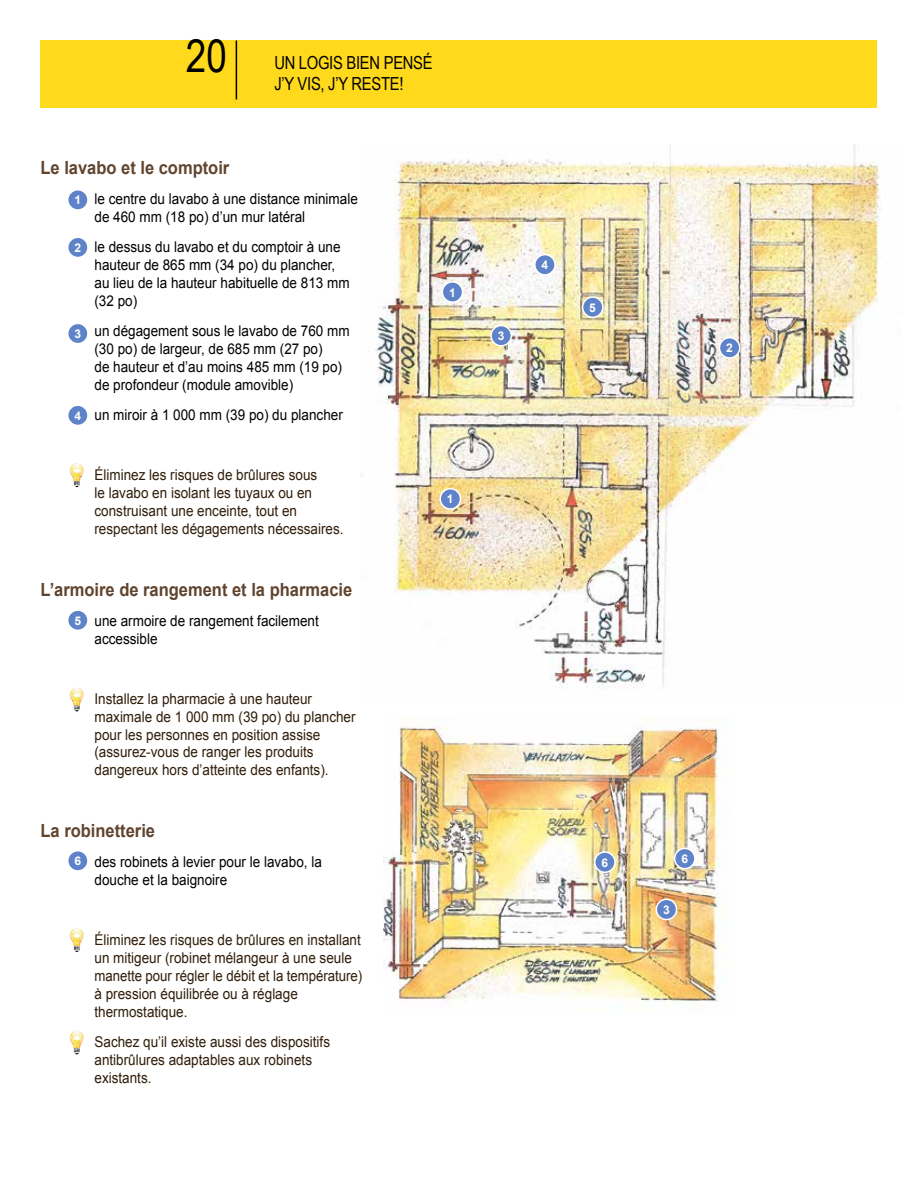
<style>
.page{position:relative;width:918px;height:1188px;background:#fff}
.page>*{position:absolute;margin:0;border:0;box-sizing:border-box;transform-origin:0 0}
.t1{font:45px "Arial Narrow";color:#000}
.t2{font:700 18.15px "Arial";color:#60442e;scale:.91 1}
.t3{font:18px/21px "Arial Narrow";letter-spacing:-.015em;color:#000}
.t4{font:14.85px/18px "Arial";color:#301d09;scale:.91 1}
.t5{font:14.85px/18px "Arial";color:#000;scale:.91 1}
.t6{font:700 12px "Arial";color:#fff}
</style>
<div class="page">
<div style="left:40px;top:40px;width:838px;height:68px;background:#ffda1c"></div>
<hr style="left:236px;top:40px;width:1px;height:59px;background:#000">
<div style="left:68px;top:190px;width:20px;height:20px;background:#5e83c9;border-radius:50%"></div>
<div style="left:67px;top:189px;width:22px;height:22px;border:2px solid #fff;border-radius:50%"></div>
<div style="left:68px;top:237px;width:20px;height:21px;background:#5e83c9;border-radius:50%"></div>
<div style="left:67px;top:237px;width:22px;height:21px;border:2px solid #fff;border-radius:50%"></div>
<div style="left:68px;top:323px;width:20px;height:21px;background:#5e83c9;border-radius:50%"></div>
<div style="left:67px;top:323px;width:22px;height:21px;border:2px solid #fff;border-radius:50%"></div>
<div style="left:68px;top:405px;width:20px;height:20px;background:#5e83c9;border-radius:50%"></div>
<div style="left:67px;top:404px;width:22px;height:22px;border:2px solid #fff;border-radius:50%"></div>
<div style="left:68px;top:610px;width:20px;height:20px;background:#5e83c9;border-radius:50%"></div>
<div style="left:67px;top:609px;width:22px;height:22px;border:2px solid #fff;border-radius:50%"></div>
<div style="left:68px;top:851px;width:20px;height:20px;background:#5e83c9;border-radius:50%"></div>
<div style="left:67px;top:850px;width:22px;height:22px;border:2px solid #fff;border-radius:50%"></div>
<svg style="left:70px;top:463px;width:14px;height:25px"></svg>
<svg style="left:70px;top:688px;width:14px;height:24px"></svg>
<svg style="left:70px;top:928px;width:14px;height:24px"></svg>
<svg style="left:70px;top:1031px;width:14px;height:24px"></svg>
<img style="left:375px;top:145px;width:505px;height:544px">
<img style="left:384px;top:717px;width:343px;height:291px">
<div style="left:595px;top:852px;width:20px;height:20px;background:#5e83c9;border-radius:50%"></div>
<div style="left:594px;top:851px;width:22px;height:22px;border:2px solid #fff;border-radius:50%"></div>
<div style="left:675px;top:848px;width:20px;height:21px;background:#5e83c9;border-radius:50%"></div>
<div style="left:674px;top:848px;width:22px;height:21px;border:2px solid #fff;border-radius:50%"></div>
<div style="left:442px;top:282px;width:21px;height:20px;background:#5e83c9;border-radius:50%"></div>
<div style="left:442px;top:281px;width:21px;height:22px;border:2px solid #fff;border-radius:50%"></div>
<div style="left:440px;top:489px;width:20px;height:20px;background:#5e83c9;border-radius:50%"></div>
<div style="left:439px;top:488px;width:22px;height:22px;border:2px solid #fff;border-radius:50%"></div>
<div style="left:535px;top:255px;width:20px;height:20px;background:#5e83c9;border-radius:50%"></div>
<div style="left:534px;top:254px;width:22px;height:22px;border:2px solid #fff;border-radius:50%"></div>
<div style="left:583px;top:297px;width:20px;height:20px;background:#5e83c9;border-radius:50%"></div>
<div style="left:582px;top:296px;width:22px;height:22px;border:2px solid #fff;border-radius:50%"></div>
<div style="left:719px;top:338px;width:21px;height:20px;background:#5e83c9;border-radius:50%"></div>
<div style="left:719px;top:337px;width:21px;height:22px;border:2px solid #fff;border-radius:50%"></div>
<div style="left:491px;top:326px;width:20px;height:20px;background:#5e83c9;border-radius:50%"></div>
<div style="left:490px;top:325px;width:22px;height:22px;border:2px solid #fff;border-radius:50%"></div>
<div style="left:656px;top:899px;width:21px;height:21px;background:#5e83c9;border-radius:50%"></div>
<div style="left:656px;top:899px;width:21px;height:21px;border:2px solid #fff;border-radius:50%"></div>
<h1 class="t1" style="left:186px;top:24px;width:43px">20</h1>
<p class="t3" style="left:274px;top:52px;width:160px">UN LOGIS BIEN PENSÉ<br>J’Y vIS, J’Y RESTE!</p>
<h3 class="t2" style="left:40px;top:156px;width:209px">Le lavabo et le comptoir</h3>
<p class="t5" style="left:94px;top:190px;width:291px;text-indent:-20px">1. le centre du lavabo à une distance minimale de 460 mm (18 po) d’un mur latéral</p>
<p class="t5" style="left:94px;top:238px;width:282px;text-indent:-20px">2. le dessus du lavabo et du comptoir à une hauteur de 865 mm (34 po) du plancher, au lieu de la hauteur habituelle de 813 mm (32 po)</p>
<p class="t5" style="left:94px;top:322px;width:282px;text-indent:-20px">3. un dégagement sous le lavabo de 760 mm (30 po) de largeur, de 685 mm (27 po)<br>de hauteur et d’au moins 485 mm (19 po) de profondeur (module amovible)</p>
<p class="t5" style="left:74px;top:406px;width:297px">4. un miroir à 1 000 mm (39 po) du plancher</p>
<p class="t6" style="left:74px;top:192px;width:8px">1</p>
<p class="t6" style="left:74px;top:240px;width:8px">2</p>
<p class="t6" style="left:74px;top:326px;width:8px">3</p>
<p class="t6" style="left:74px;top:408px;width:8px">4</p>
<p class="t4" style="left:94px;top:466px;width:275px;text-indent:-20px"># Éliminez les risques de brûlures sous<br>le lavabo en isolant les tuyaux ou en construisant une enceinte, tout en respectant les dégagements nécessaires.</p>
<h3 class="t2" style="left:40px;top:577px;width:344px">L’armoire de rangement et la pharmacie</h3>
<p class="t5" style="left:94px;top:611px;width:248px;text-indent:-20px">5. une armoire de rangement facilement accessible</p>
<p class="t6" style="left:74px;top:613px;width:8px">5</p>
<p class="t4" style="left:94px;top:689px;width:289px">Installez la pharmacie à une hauteur maximale de 1 000 mm (39 po) du plancher pour les personnes en position assise (assurez-vous de ranger les produits dangereux hors d’atteinte des enfants).</p>
<p class="t6" style="left:449px;top:284px;width:8px">1</p>
<p class="t6" style="left:447px;top:491px;width:8px">1</p>
<p class="t6" style="left:498px;top:328px;width:8px">3</p>
<p class="t6" style="left:542px;top:257px;width:8px">4</p>
<p class="t6" style="left:589px;top:300px;width:8px">5</p>
<h3 class="t2" style="left:40px;top:819px;width:127px">La robinetterie</h3>
<p class="t5" style="left:94px;top:853px;width:251px;text-indent:-20px">7. des robinets à levier pour le lavabo, la douche et la baignoire</p>
<p class="t6" style="left:74px;top:853px;width:8px">6</p>
<p class="t6" style="left:601px;top:855px;width:8px">6</p>
<p class="t6" style="left:681px;top:851px;width:8px">6</p>
<p class="t4" style="left:94px;top:931px;width:296px">Éliminez les risques de brûlures en installant un mitigeur (robinet mélangeur à une seule manette pour régler le débit et la température) à pression équilibrée ou à réglage thermostatique.</p>
<p class="t4" style="left:94px;top:1033px;width:260px">Sachez qu’il existe aussi des dispositifs antibrûlures adaptables aux robinets existants.</p>
<p class="t6" style="left:663px;top:902px;width:8px">3</p>
<p class="t6" style="left:726px;top:340px;width:8px">2</p>
</div>
